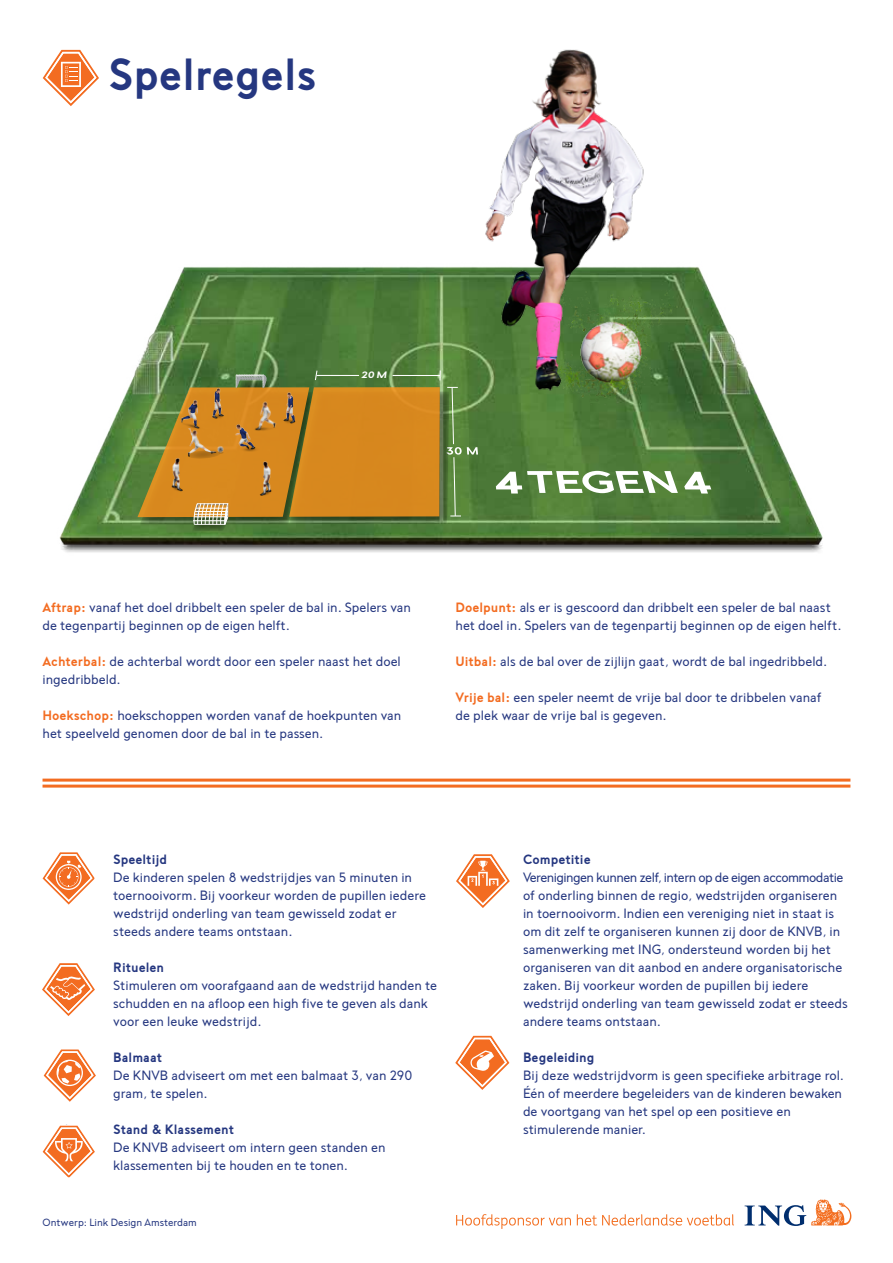
<style>
.page{position:relative;width:893px;height:1263px;background:#fff}
.page>*{position:absolute;margin:0;border:0;box-sizing:border-box;transform-origin:0 0}
.t1{font:700 45px "Baronvon Wesseling";color:#253780}
.t2{font:13.5px/18px "Baronvon Wesseling";color:#253780}
.t3{font:700 13.5px "Baronvon Wesseling";color:#253780}
.t4{font:10.5px "Baronvon Wesseling";color:#253780}
.t5{font:700 9.3px "Baronvon Wesseling";color:#fff;scale:1.25 1}
.s1{font-weight:700;color:#f36c21}
</style>
<div class="page">
<hr style="left:43px;top:779px;width:807px;height:3px;background:#f36c21">
<hr style="left:43px;top:785px;width:807px;height:3px;background:#f36c21">
<svg style="left:44px;top:1049px;width:52px;height:53px"></svg>
<svg style="left:43px;top:1126px;width:52px;height:51px"></svg>
<svg style="left:43px;top:852px;width:51px;height:52px"></svg>
<svg style="left:456px;top:854px;width:54px;height:54px"></svg>
<img style="left:59px;top:267px;width:764px;height:286px">
<svg style="left:684px;top:472px;width:27px;height:21px"></svg>
<svg style="left:496px;top:471px;width:182px;height:22px"></svg>
<svg style="left:137px;top:369px;width:341px;height:162px;background:#a8852f"></svg>
<img style="left:455px;top:49px;width:272px;height:373px">
<svg style="left:42px;top:963px;width:53px;height:53px"></svg>
<svg style="left:455px;top:1036px;width:54px;height:54px"></svg>
<svg style="left:43px;top:50px;width:56px;height:56px"></svg>
<svg style="left:456px;top:1214px;width:115px;height:15px"></svg>
<svg style="left:577px;top:1214px;width:157px;height:11px"></svg>
<svg style="left:745px;top:1199px;width:106px;height:27px"></svg>
<h1 class="t1" style="left:108px;top:49px;width:210px">Spelregels</h1>
<p class="t5" style="left:361px;top:370px;width:24px">20 M</p>
<p class="t2" style="left:43px;top:598px;width:370px"><span class="s1">Aftrap:</span> vanaf het doel dribbelt een speler de bal in. Spelers van de tegenpartij beginnen op de eigen helft.</p>
<p class="t2" style="left:43px;top:652px;width:360px"><span class="s1">Achterbal:</span> de achterbal wordt door een speler naast het doel ingedribbeld.</p>
<p class="t2" style="left:43px;top:706px;width:360px"><span class="s1">Hoekschop:</span> hoekschoppen worden vanaf de hoekpunten van het speelveld genomen door de bal in te passen.</p>
<p class="t2" style="left:455px;top:598px;width:388px"><span class="s1">Doelpunt:</span> als er is gescoord dan dribbelt een speler de bal naast het doel in. Spelers van de tegenpartij beginnen op de eigen helft.</p>
<p class="t2" style="left:455px;top:652px;width:373px"><span class="s1">Uitbal:</span> als de bal over de zijlijn gaat, wordt de bal ingedribbeld.</p>
<p class="t2" style="left:455px;top:688px;width:368px"><span class="s1">Vrije bal:</span> een speler neemt de vrije bal door te dribbelen vanaf de plek waar de vrije bal is gegeven.</p>
<p class="t3" style="left:113px;top:852px;width:55px">Speeltijd</p>
<p class="t2" style="left:113px;top:868px;width:314px">De kinderen spelen 8 wedstrijdjes van 5 minuten in toernooivorm. Bij voorkeur worden de pupillen iedere wedstrijd onderling van team gewisseld zodat er steeds andere teams ontstaan.</p>
<p class="t3" style="left:113px;top:960px;width:53px">Rituelen</p>
<p class="t2" style="left:113px;top:976px;width:325px">Stimuleren om voorafgaand aan de wedstrijd handen te schudden en na afloop een high five te geven als dank voor een leuke wedstrijd.</p>
<p class="t3" style="left:113px;top:1050px;width:51px">Balmaat</p>
<p class="t2" style="left:113px;top:1066px;width:301px">De KNVB adviseert om met een balmaat 3, van 290 gram, te spelen.</p>
<p class="t3" style="left:113px;top:1122px;width:122px">Stand &amp; Klassement</p>
<p class="t2" style="left:113px;top:1138px;width:274px">De KNVB adviseert om intern geen standen en klassementen bij te houden en te tonen.</p>
<p class="t4" style="left:43px;top:1216px;width:156px">Ontwerp: Link Design Amsterdam</p>
<p class="t3" style="left:523px;top:852px;width:69px">Competitie</p>
<p class="t2" style="left:523px;top:868px;width:326px">Verenigingen kunnen zelf, intern op de eigen accommodatie of onderling binnen de regio, wedstrijden organiseren in toernooivorm. Indien een vereniging niet in staat is om dit zelf te organiseren kunnen zij door de KNVB, in samenwerking met ING, ondersteund worden bij het organiseren van dit aanbod en andere organisatorische zaken. Bij voorkeur worden de pupillen bij iedere wedstrijd onderling van team gewisseld zodat er steeds andere teams ontstaan.</p>
<p class="t3" style="left:523px;top:1050px;width:73px">Begeleiding</p>
<p class="t2" style="left:523px;top:1066px;width:323px">Bij deze wedstrijdvorm is geen specifieke arbitrage rol.<br>Één of meerdere begeleiders van de kinderen bewaken de voortgang van het spel op een positieve en stimulerende manier.</p>
</div>
